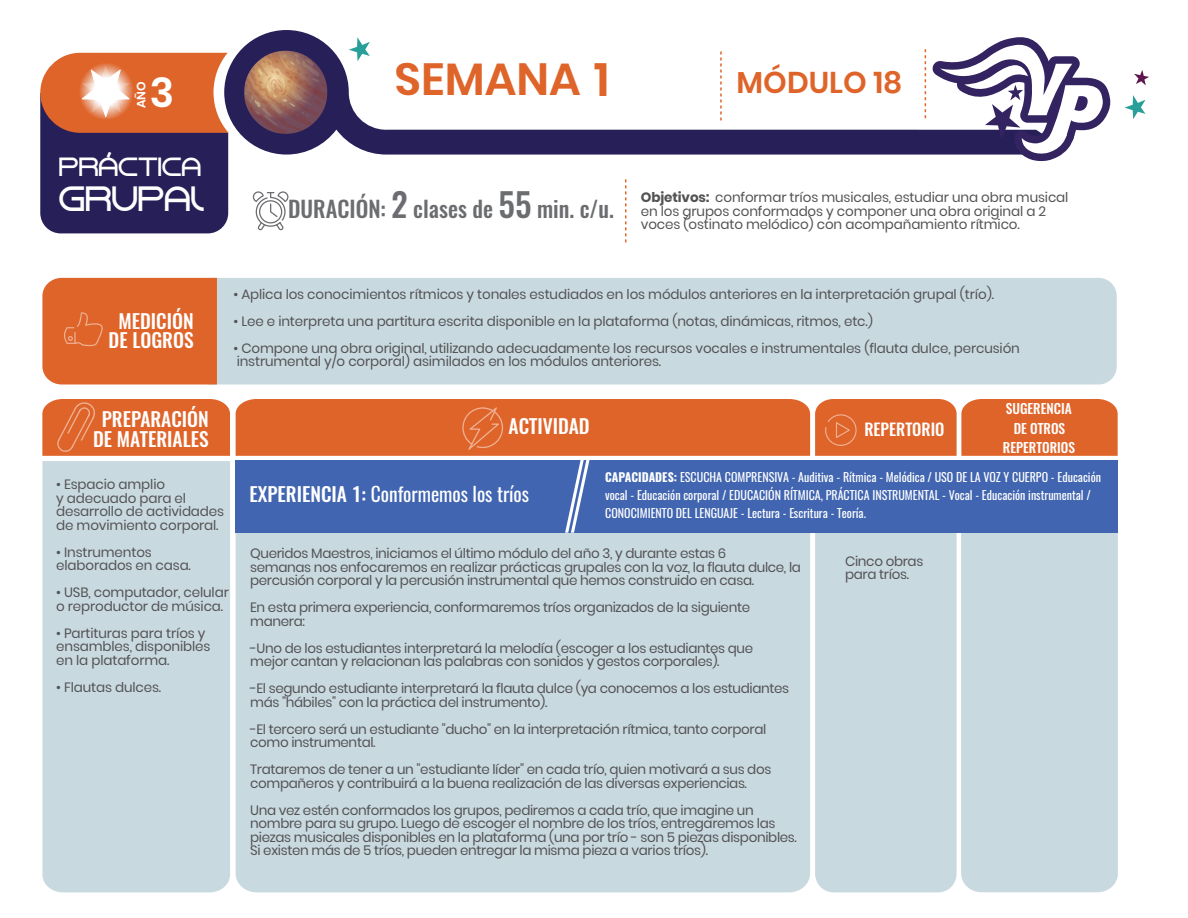
<style>
.page{position:relative;width:1188px;height:918px;background:#fff}
.page>*{position:absolute;margin:0;border:0;box-sizing:border-box;transform-origin:0 0}
.t1{font:600 45px "Poppins";color:#df642a}
.t2{font:600 40.8px "Poppins";color:#fff}
.t3{font:36px "Electromagnetic Lungs";color:#fff}
.t4{font:600 30px "Poppins";color:#df642a}
.t5{font:27px "Electromagnetic Lungs";color:#fff}
.t6{font:500 22.5px "Oswald";color:#6c6d70}
.t7{font:500 19.5px/19.5px "Oswald";color:#fff;text-align:center}
.t8{font:19.5px "Oswald";color:#fff}
.t9{font:500 16.5px "Oswald";color:#fff}
.t10{font:13.5px/13.5px "Poppins";letter-spacing:-.025em;color:#535355}
.t11{font:500 13.5px/19.5px "Oswald";color:#fff;text-align:center}
.t12{font:600 12.15px "Poppins";color:#fff}
.t13{font:12px/18px "Oswald";color:#fff}
.t14{font:800 10.95px "Poppins";letter-spacing:-.025em;color:#231f20;scale:.77 1}
.s1{font-size:46.5px}
.s2{font-size:33px}
.s3{font-weight:700}
.s4{font-weight:500}
</style>
<div class="page">
<div style="left:193px;top:278px;width:924px;height:106px;background:#c9d9e0;border-radius:18px"></div>
<div style="left:236px;top:533px;width:574px;height:359px;background:#c9d9e0"></div>
<div style="left:42px;top:461px;width:188px;height:431px;background:#c9d9e0"></div>
<div style="left:815px;top:533px;width:142px;height:359px;background:#c9d9e0"></div>
<div style="left:961px;top:533px;width:157px;height:359px;background:#c9d9e0"></div>
<svg style="left:224px;top:30px;width:709px;height:125px;fill:#271f58"></svg>
<svg style="left:1134px;top:70px;width:15px;height:15px"></svg>
<svg style="left:1124px;top:95px;width:22px;height:24px"></svg>
<svg style="left:349px;top:37px;width:21px;height:3px"></svg>
<svg style="left:253px;top:191px;width:35px;height:39px"></svg>
<svg style="left:42px;top:399px;width:188px;height:57px;background:#df6830"></svg>
<svg style="left:625px;top:179px;width:1px;height:64px"></svg>
<div style="left:42px;top:278px;width:175px;height:107px;background:#df642a"></div>
<svg style="left:320px;top:40px;width:598px;height:90px"></svg>
<svg style="left:244px;top:51px;width:83px;height:83px;background:#855e5f"></svg>
<svg style="left:236px;top:399px;width:882px;height:134px;background:#8b6b7c"></svg>
<svg style="left:933px;top:37px;width:177px;height:124px"></svg>
<svg style="left:40px;top:53px;width:189px;height:180px;background:#794955"></svg>
<p class="t12" style="left:134px;top:108px;width:28px;rotate:-90deg">AÑO</p>
<h2 class="t2" style="left:150px;top:70px;width:26px">3</h2>
<h3 class="t5" style="left:60px;top:152px;width:144px">PRÁCTICA</h3>
<h3 class="t3" style="left:60px;top:178px;width:147px">GRUPAL</h3>
<h3 class="t7" style="left:109px;top:312px;width:87px">MEDICIÓN<br>DE LOGROS</h3>
<h3 class="t7" style="left:93px;top:410px;width:117px">PREPARACIÓN<br>DE MATERIALES</h3>
<h1 class="t1" style="left:395px;top:53px;width:216px">SEMANA <span class="s1">1</span></h1>
<h3 class="t4" style="left:737px;top:65px;width:167px">MÓDULO 18</h3>
<h3 class="t6" style="left:288px;top:193px;width:327px">DURACIÓN: <span class="s2">2</span> clases de <span class="s2">55</span> min. c/u.</h3>
<p class="t10" style="left:641px;top:191px;width:429px"><span class="s3">Objetivos:</span> conformar tríos musicales, estudiar una obra musical en los grupos conformados y componer una obra original a 2 voces (ostinato melódico) con acompañamiento rítmico.</p>
<p class="t10" style="left:234px;top:287px;width:762px">• Aplica los conocimientos rítmicos y tonales estudiados en los módulos anteriores en la interpretación grupal (trío).</p>
<p class="t10" style="left:234px;top:314px;width:641px">• Lee e interpreta una partitura escrita disponible en la plataforma (notas, dinámicas, ritmos, etc.)</p>
<p class="t10" style="left:234px;top:341px;width:788px">• Compone una obra original, utilizando adecuadamente los recursos vocales e instrumentales (flauta dulce, percusión instrumental y/o corporal) asimilados en los módulos anteriores.</p>
<h3 class="t7" style="left:509px;top:417px;width:83px">ACTIVIDAD</h3>
<p class="t9" style="left:864px;top:418px;width:82px">REPERTORIO</p>
<p class="t11" style="left:1003px;top:399px;width:74px">SUGERENCIA<br>DE OTROS<br>REPERTORIOS</p>
<p class="t10" style="left:56px;top:478px;width:169px">• Espacio amplio<br>y adecuado para el desarrollo de actividades de movimiento corporal.</p>
<p class="t10" style="left:56px;top:545px;width:136px">• Instrumentos elaborados en casa.</p>
<p class="t10" style="left:56px;top:586px;width:174px">• USB, computador, celular o reproductor de música.</p>
<p class="t10" style="left:56px;top:626px;width:156px">• Partituras para tríos y ensambles, disponibles en la plataforma.</p>
<p class="t10" style="left:56px;top:680px;width:107px">• Flautas dulces.</p>
<h3 class="t8" style="left:249px;top:481px;width:281px"><span class="s4">EXPERIENCIA 1:</span> Conformemos los tríos</h3>
<p class="t13" style="left:605px;top:468px;width:497px"><span class="s3">CAPACIDADES:</span> ESCUCHA COMPRENSIVA - Auditiva - Rítmica - Melódica / USO DE LA VOZ Y CUERPO - Educación vocal - Educación corporal / EDUCACIÓN RÍTMICA, PRÁCTICA INSTRUMENTAL - Vocal - Educación instrumental /<br>CONOCIMIENTO DEL LENGUAJE - Lectura - Escritura - Teoría.</p>
<p class="t10" style="left:250px;top:547px;width:552px">Queridos Maestros, iniciamos el último módulo del año 3, y durante estas 6<br>semanas nos enfocaremos en realizar prácticas grupales con la voz, la flauta dulce, la percusión corporal y la percusión instrumental que hemos construido en casa.</p>
<p class="t10" style="left:250px;top:601px;width:502px">En esta primera experiencia, conformaremos tríos organizados de la siguiente manera:</p>
<p class="t10" style="left:250px;top:641px;width:505px">-Uno de los estudiantes interpretará la melodía (escoger a los estudiantes que mejor cantan y relacionan las palabras con sonidos y gestos corporales).</p>
<p class="t10" style="left:250px;top:682px;width:541px">-El segundo estudiante interpretará la flauta dulce (ya conocemos a los estudiantes más "hábiles" con la práctica del instrumento).</p>
<p class="t10" style="left:250px;top:722px;width:518px">-El tercero será un estudiante "ducho" en la interpretación rítmica, tanto corporal como instrumental.</p>
<p class="t10" style="left:250px;top:763px;width:523px">Trataremos de tener a un "estudiante líder" en cada trío, quien motivará a sus dos compañeros y contribuirá a la buena realización de las diversas experiencias.</p>
<p class="t10" style="left:250px;top:803px;width:548px">Una vez estén conformados los grupos, pediremos a cada trío, que imagine un nombre para su grupo. Luego de escoger el nombre de los tríos, entregaremos las piezas musicales disponibles en la plataforma (una por trío - son 5 piezas disponibles.<br>Si existen más de 5 tríos, pueden entregar la misma pieza a varios tríos).</p>
<p class="t14" style="left:248px;top:689px;width:278px">https://www.youtube.com/watch?v=9KrGIyd_PD4</p>
<p class="t10" style="left:845px;top:554px;width:80px">Cinco obras para tríos.</p>
</div>
